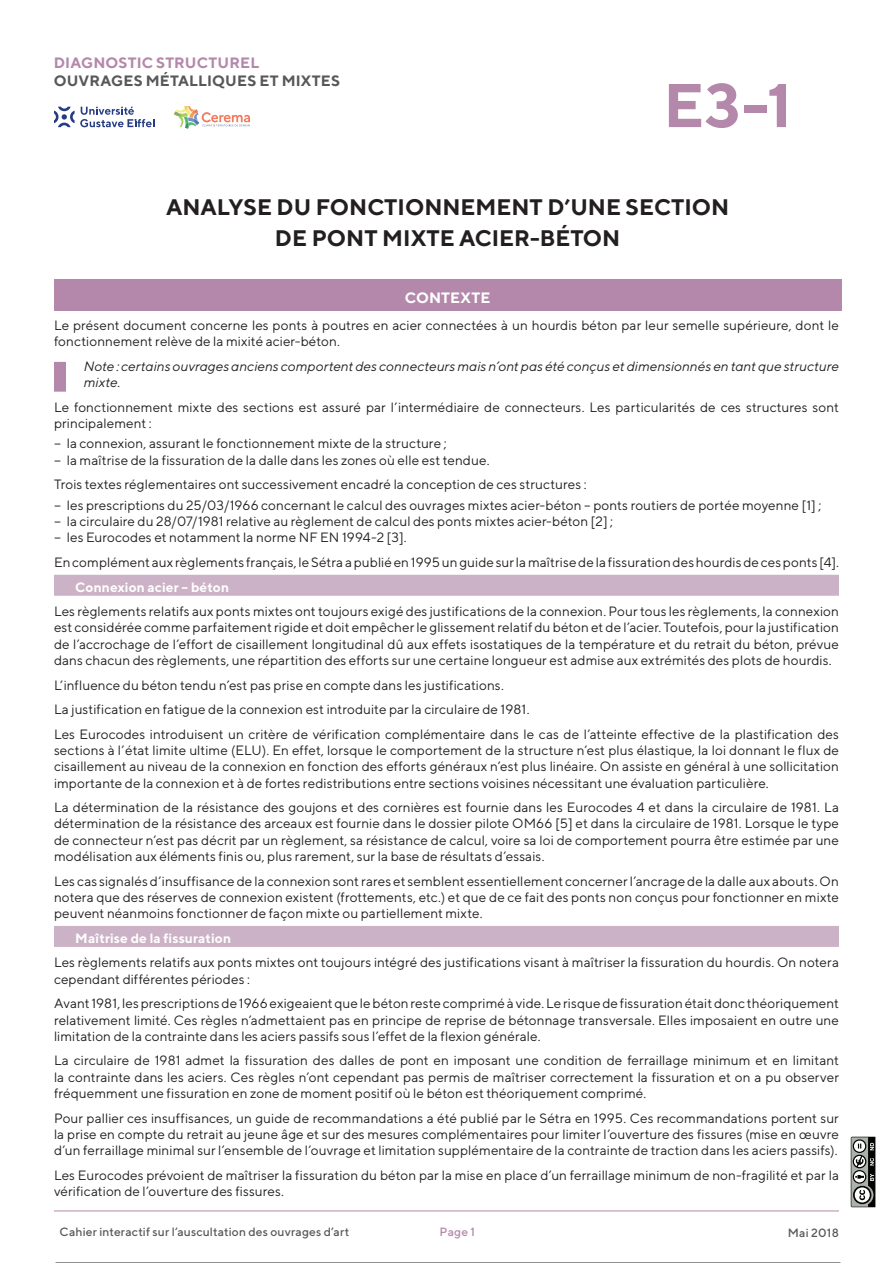
<style>
.page{position:relative;width:893px;height:1263px;background:#fff}
.page>*{position:absolute;margin:0;border:0;box-sizing:border-box;transform-origin:0 0}
.t1{font:700 61.5px "TT Norms";color:#b488aa}
.t2{font:700 22.5px/31px "TT Norms";color:#231f20;text-align:center}
.t3{font:700 15px "TT Norms";letter-spacing:.01em;color:#57585a}
.t4{font:700 15px "TT Norms";letter-spacing:.01em;color:#b488aa}
.t5{font:700 15px "TT Norms";letter-spacing:.005em;color:#fff}
.t6{font:13.5px/16.2px "TT Norms";letter-spacing:.005em;color:#231f20}
.t7{font:italic 13.5px/16.2px "TT Norms";letter-spacing:.005em;color:#231f20}
.t8{font:700 13.5px "TT Norms";letter-spacing:.01em;color:#fff}
.t9{font:500 12px "TT Norms";letter-spacing:.015em;color:#57585a}
.t10{font:500 12px "TT Norms";color:#b488aa}
</style>
<div class="page">
<svg style="left:851px;top:1137px;width:24px;height:70px;background:#767976"></svg>
<svg style="left:54px;top:107px;width:100px;height:20px"></svg>
<svg style="left:174px;top:106px;width:76px;height:22px"></svg>
<hr style="left:54px;top:1210px;width:785px;height:1px;background:#b488aa">
<div style="left:54px;top:575px;width:785px;height:21px;background:#ccb2c7"></div>
<div style="left:54px;top:926px;width:785px;height:21px;background:#ccb2c7"></div>
<div style="left:54px;top:280px;width:787px;height:31px;background:#b488aa"></div>
<hr style="left:56px;top:1262px;width:784px;height:1px;background:#231f20">
<div style="left:54px;top:362px;width:12px;height:30px;background:#b488aa"></div>
<p class="t4" style="left:54px;top:54px;width:207px">DIAGNOSTIC STRUCTUREL</p>
<p class="t3" style="left:54px;top:72px;width:288px">OUVRAGES MÉTALLIQUES ET MIXTES</p>
<h1 class="t1" style="left:663px;top:67px;width:130px">E3-1</h1>
<h2 class="t2" style="left:166px;top:191px;width:565px">ANALYSE DU FONCTIONNEMENT D’UNE SECTION<br>DE PONT MIXTE ACIER-BÉTON</h2>
<p class="t5" style="left:405px;top:288px;width:87px">CONTEXTE</p>
<p class="t6" style="left:54px;top:317px;width:786px">Le présent document concerne les ponts à poutres en acier connectées à un hourdis béton par leur semelle supérieure, dont le fonctionnement relève de la mixité acier-béton.</p>
<p class="t7" style="left:84px;top:358px;width:757px">Note : certains ouvrages anciens comportent des connecteurs mais n’ont pas été conçus et dimensionnés en tant que structure mixte.</p>
<p class="t6" style="left:54px;top:398px;width:786px">Le fonctionnement mixte des sections est assuré par l’intermédiaire de connecteurs. Les particularités de ces structures sont principalement :</p>
<p class="t6" style="left:54px;top:435px;width:437px">− la connexion, assurant le fonctionnement mixte de la structure ;<br>− la maîtrise de la fissuration de la dalle dans les zones où elle est tendue.</p>
<p class="t6" style="left:54px;top:474px;width:769px;line-height:20.4px">Trois textes réglementaires ont successivement encadré la conception de ces structures :<br>− les prescriptions du 25/03/1966 concernant le calcul des ouvrages mixtes acier-béton – ponts routiers de portée moyenne [1] ;</p>
<p class="t6" style="left:54px;top:513px;width:561px">− la circulaire du 28/07/1981 relative au règlement de calcul des ponts mixtes acier-béton [2] ; − les Eurocodes et notamment la norme NF EN 1994-2 [3].</p>
<p class="t6" style="left:54px;top:554px;width:786px">En complément aux règlements français, le Sétra a publié en 1995 un guide sur la maîtrise de la fissuration des hourdis de ces ponts [4].</p>
<p class="t8" style="left:75px;top:578px;width:155px">Connexion acier – béton</p>
<p class="t6" style="left:54px;top:603px;width:786px;text-align:justify">Les règlements relatifs aux ponts mixtes ont toujours exigé des justifications de la connexion. Pour tous les règlements, la connexion est considérée comme parfaitement rigide et doit empêcher le glissement relatif du béton et de l’acier. Toutefois, pour la justification de l’accrochage de l’effort de cisaillement longitudinal dû aux effets isostatiques de la température et du retrait du béton, prévue dans chacun des règlements, une répartition des efforts sur une certaine longueur est admise aux extrémités des plots de hourdis.</p>
<p class="t6" style="left:54px;top:672px;width:786px;line-height:24.8px">L’influence du béton tendu n’est pas prise en compte dans les justifications.<br>La justification en fatigue de la connexion est introduite par la circulaire de 1981.<br>Les Eurocodes introduisent un critère de vérification complémentaire dans le cas de l’atteinte effective de la plastification des</p>
<p class="t6" style="left:54px;top:742px;width:786px;text-align:justify">sections à l’état limite ultime (ELU). En effet, lorsque le comportement de la structure n’est plus élastique, la loi donnant le flux de cisaillement au niveau de la connexion en fonction des efforts généraux n’est plus linéaire. On assiste en général à une sollicitation importante de la connexion et à de fortes redistributions entre sections voisines nécessitant une évaluation particulière.</p>
<p class="t6" style="left:54px;top:799px;width:786px;text-align:justify">La détermination de la résistance des goujons et des cornières est fournie dans les Eurocodes 4 et dans la circulaire de 1981. La détermination de la résistance des arceaux est fournie dans le dossier pilote OM66 [5] et dans la circulaire de 1981. Lorsque le type de connecteur n’est pas décrit par un règlement, sa résistance de calcul, voire sa loi de comportement pourra être estimée par une modélisation aux éléments finis ou, plus rarement, sur la base de résultats d’essais.</p>
<p class="t6" style="left:54px;top:872px;width:786px;text-align:justify">Les cas signalés d’insuffisance de la connexion sont rares et semblent essentiellement concerner l’ancrage de la dalle aux abouts. On notera que des réserves de connexion existent (frottements, etc.) et que de ce fait des ponts non conçus pour fonctionner en mixte peuvent néanmoins fonctionner de façon mixte ou partiellement mixte.</p>
<p class="t8" style="left:75px;top:929px;width:157px">Maîtrise de la fissuration</p>
<p class="t6" style="left:54px;top:954px;width:786px">Les règlements relatifs aux ponts mixtes ont toujours intégré des justifications visant à maîtriser la fissuration du hourdis. On notera cependant différentes périodes :</p>
<p class="t6" style="left:54px;top:995px;width:786px;text-align:justify">Avant 1981, les prescriptions de 1966 exigeaient que le béton reste comprimé à vide. Le risque de fissuration était donc théoriquement relativement limité. Ces règles n’admettaient pas en principe de reprise de bétonnage transversale. Elles imposaient en outre une limitation de la contrainte dans les aciers passifs sous l’effet de la flexion générale.</p>
<p class="t6" style="left:54px;top:1052px;width:786px;text-align:justify">La circulaire de 1981 admet la fissuration des dalles de pont en imposant une condition de ferraillage minimum et en limitant la contrainte dans les aciers. Ces règles n’ont cependant pas permis de maîtriser correctement la fissuration et on a pu observer fréquemment une fissuration en zone de moment positif où le béton est théoriquement comprimé.</p>
<p class="t6" style="left:54px;top:1109px;width:786px;text-align:justify">Pour pallier ces insuffisances, un guide de recommandations a été publié par le Sétra en 1995. Ces recommandations portent sur la prise en compte du retrait au jeune âge et sur des mesures complémentaires pour limiter l’ouverture des fissures (mise en œuvre d’un ferraillage minimal sur l’ensemble de l’ouvrage et limitation supplémentaire de la contrainte de traction dans les aciers passifs).</p>
<p class="t6" style="left:54px;top:1166px;width:786px">Les Eurocodes prévoient de maîtriser la fissuration du béton par la mise en place d’un ferraillage minimum de non-fragilité et par la vérification de l’ouverture des fissures.</p>
<p class="t9" style="left:60px;top:1224px;width:291px">Cahier interactif sur l’auscultation des ouvrages d’art</p>
<p class="t10" style="left:439px;top:1224px;width:37px">Page 1</p>
<p class="t9" style="left:788px;top:1225px;width:53px">Mai 2018</p>
</div>
